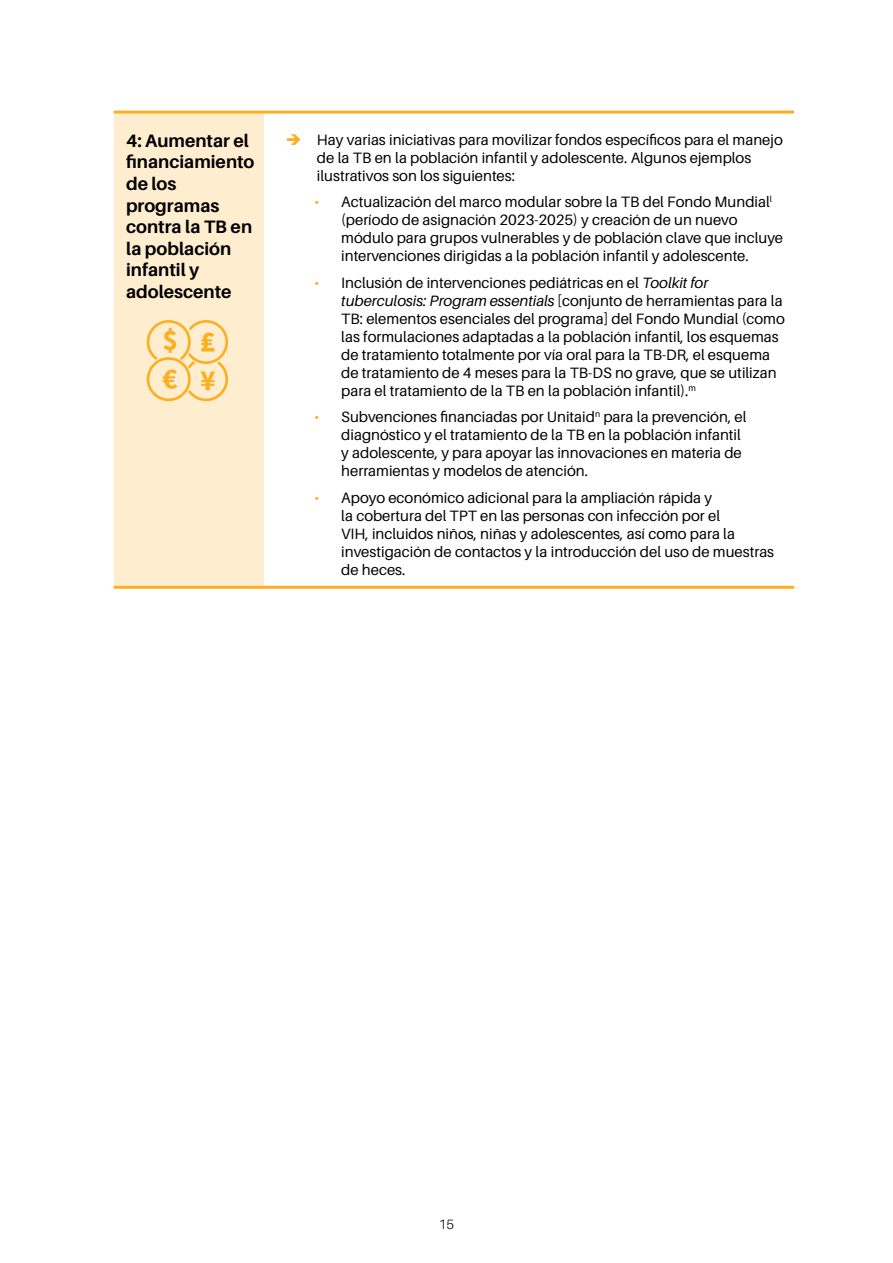
<style>
.page{position:relative;width:893px;height:1263px;background:#fff}
.page>*{position:absolute;margin:0;border:0;box-sizing:border-box;transform-origin:0 0}
.t1{font:700 18px/21.6px "Aileron";color:#000}
.t2{font:15px/18px "Aileron";color:#000}
.t3{font:300 13.5px "Aileron";color:#000}
.s1{color:#fcb021}
.s2{font-style:italic}
</style>
<div class="page">
<div style="left:114px;top:114px;width:150px;height:472px;background:#ffedcf"></div>
<hr style="left:114px;top:111px;width:150px;height:3px;background:#fcb021">
<hr style="left:264px;top:111px;width:530px;height:3px;background:#fcb021">
<hr style="left:114px;top:586px;width:150px;height:3px;background:#fcb021">
<hr style="left:264px;top:586px;width:530px;height:3px;background:#fcb021">
<svg style="left:147px;top:320px;width:81px;height:81px;background:#fedda1"></svg>
<p class="t1" style="left:126px;top:130px;width:130px">4: Aumentar el financiamiento de los programas contra la TB en la población infantil y adolescente</p>
<p class="t2" style="left:317px;top:130px;width:467px;text-indent:-31px"><span class="s1">➔</span> Hay varias iniciativas para movilizar fondos específicos para el manejo de la TB en la población infantil y adolescente. Algunos ejemplos ilustrativos son los siguientes:</p>
<p class="t2" style="left:341px;top:193px;width:443px;text-indent:-27px"><span class="s1">•</span> Actualización del marco modular sobre la TB del Fondo Mundial<sup>l </sup>(período de asignación 2023-2025) y creación de un nuevo módulo para grupos vulnerables y de población clave que incluye intervenciones dirigidas a la población infantil y adolescente.</p>
<p class="t2" style="left:341px;top:273px;width:445px;text-indent:-27px"><span class="s1">•</span> Inclusión de intervenciones pediátricas en el <span class="s2">Toolkit for tuberculosis: Program essentials</span> [conjunto de herramientas para la TB: elementos esenciales del programa] del Fondo Mundial (como las formulaciones adaptadas a la población infantil, los esquemas de tratamiento totalmente por vía oral para la TB-DR, el esquema de tratamiento de 4 meses para la TB-DS no grave, que se utilizan para el tratamiento de la TB en la población infantil).<sup>m</sup></p>
<p class="t2" style="left:341px;top:408px;width:407px;text-indent:-27px"><span class="s1">•</span> Subvenciones financiadas por Unitaid<sup>n</sup> para la prevención, el diagnóstico y el tratamiento de la TB en la población infantil y adolescente, y para apoyar las innovaciones en materia de herramientas y modelos de atención.</p>
<p class="t2" style="left:341px;top:488px;width:434px;text-indent:-27px"><span class="s1">•</span> Apoyo económico adicional para la ampliación rápida y<br>la cobertura del TPT en las personas con infección por el<br>VIH, incluidos niños, niñas y adolescentes, así como para la investigación de contactos y la introducción del uso de muestras de heces.</p>
<p class="t3" style="left:439px;top:1217px;width:17px">15</p>
</div>
